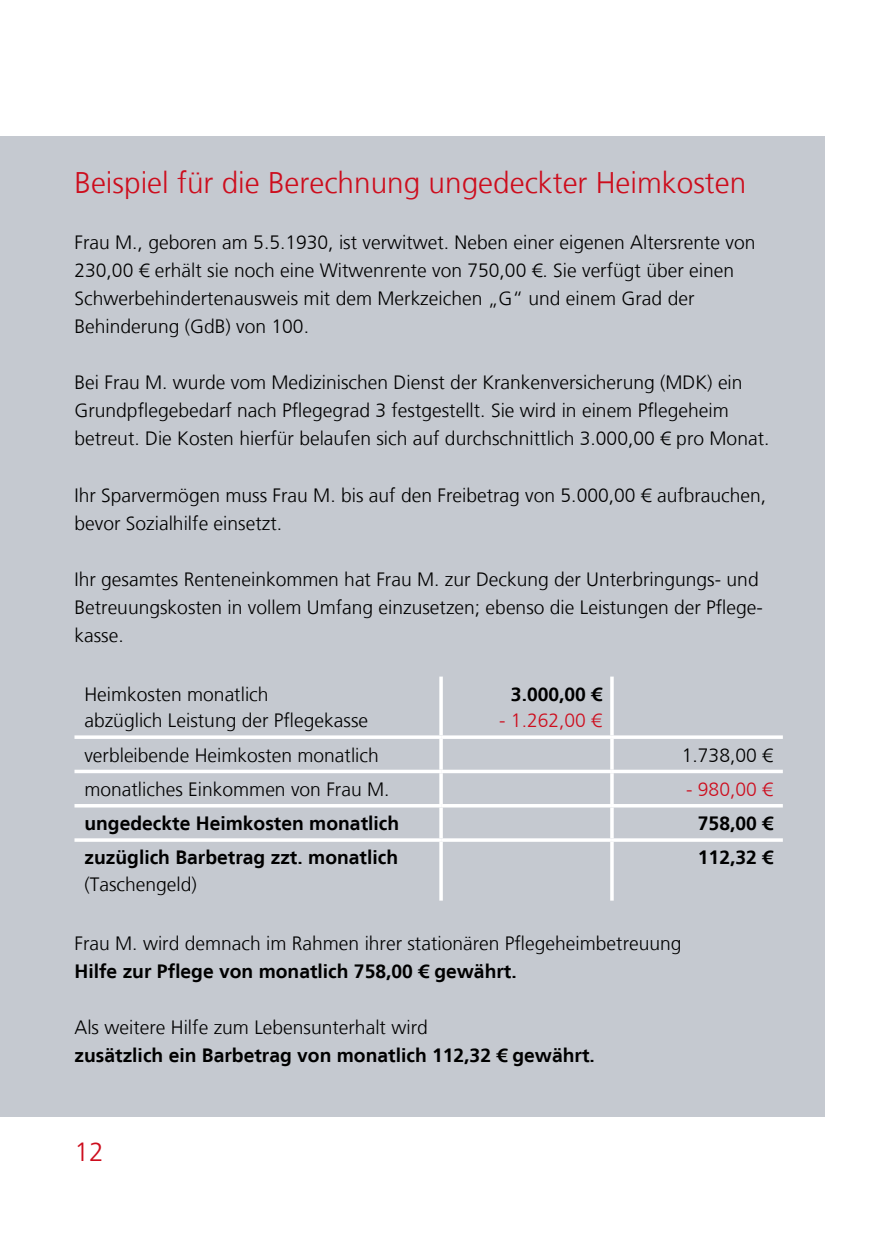
<style>
.page{position:relative;width:874px;height:1241px;background:#fff}
.page>*{position:absolute;margin:0;border:0;box-sizing:border-box;transform-origin:0 0}
.t1{font:300 29.75px "Frutiger LT";color:#cd0d1d}
.t2{font:300 26.25px "Frutiger LT";color:#cd0d1d}
.t3{font:300 19.25px/28px "Frutiger LT";color:#000}
.t4{font:700 19.25px "Frutiger LT";color:#000}
.t5{font:300 19.25px "Frutiger LT";color:#cd0d1d}
</style>
<div class="page">
<div style="left:0;top:136px;width:824px;height:980px;background:#c5c9d0"></div>
<hr style="left:439px;top:676px;width:3px;height:59px;background:#fff">
<hr style="left:610px;top:676px;width:3px;height:59px;background:#fff">
<hr style="left:74px;top:735px;width:367px;height:3px;background:#fff">
<hr style="left:441px;top:735px;width:170px;height:3px;background:#fff">
<hr style="left:439px;top:738px;width:3px;height:31px;background:#fff">
<hr style="left:611px;top:735px;width:171px;height:3px;background:#fff">
<hr style="left:610px;top:738px;width:3px;height:31px;background:#fff">
<svg style="left:74px;top:769px;width:367px;height:4px"></svg>
<svg style="left:441px;top:769px;width:170px;height:4px"></svg>
<hr style="left:439px;top:773px;width:3px;height:30px;background:#fff">
<svg style="left:611px;top:769px;width:171px;height:4px"></svg>
<hr style="left:610px;top:773px;width:3px;height:30px;background:#fff">
<svg style="left:74px;top:803px;width:367px;height:4px"></svg>
<svg style="left:441px;top:803px;width:170px;height:4px"></svg>
<hr style="left:439px;top:807px;width:3px;height:31px;background:#fff">
<svg style="left:611px;top:803px;width:171px;height:4px"></svg>
<hr style="left:610px;top:807px;width:3px;height:31px;background:#fff">
<hr style="left:74px;top:838px;width:367px;height:3px;background:#fff">
<hr style="left:441px;top:838px;width:170px;height:3px;background:#fff">
<hr style="left:439px;top:841px;width:3px;height:59px;background:#fff">
<hr style="left:611px;top:838px;width:171px;height:3px;background:#fff">
<hr style="left:610px;top:841px;width:3px;height:59px;background:#fff">
<h1 class="t1" style="left:74px;top:166px;width:673px">Beispiel für die Berechnung ungedeckter Heimkosten</h1>
<p class="t3" style="left:74px;top:229px;width:682px">Frau M., geboren am 5.5.1930, ist verwitwet. Neben einer eigenen Altersrente von 230,00 € erhält sie noch eine Witwenrente von 750,00 €. Sie verfügt über einen Schwerbehindertenausweis mit dem Merkzeichen „G“ und einem Grad der Behinderung (GdB) von 100.</p>
<p class="t3" style="left:74px;top:369px;width:696px">Bei Frau M. wurde vom Medizinischen Dienst der Krankenversicherung (MDK) ein<br>Grundpflegebedarf nach Pflegegrad 3 festgestellt. Sie wird in einem Pflegeheim betreut. Die Kosten hierfür belaufen sich auf durchschnittlich 3.000,00 € pro Monat.</p>
<p class="t3" style="left:74px;top:481px;width:693px">Ihr Sparvermögen muss Frau M. bis auf den Freibetrag von 5.000,00 € aufbrauchen, bevor Sozialhilfe einsetzt.</p>
<p class="t3" style="left:74px;top:565px;width:689px">Ihr gesamtes Renteneinkommen hat Frau M. zur Deckung der Unterbringungs- und<br>Betreuungskosten in vollem Umfang einzusetzen; ebenso die Leistungen der Pflege&shy;kasse.</p>
<p class="t3" style="left:84px;top:681px;width:285px;line-height:26.2px">Heimkosten monatlich<br>abzüglich Leistung der Pflegekasse</p>
<p class="t4" style="left:510px;top:682px;width:92px">3.000,00 €</p>
<p class="t5" style="left:499px;top:709px;width:104px">- 1.262,00 €</p>
<p class="t3" style="left:84px;top:741px;width:296px">verbleibende Heimkosten monatlich</p>
<p class="t3" style="left:681px;top:741px;width:92px">1.738,00 €</p>
<p class="t3" style="left:84px;top:775px;width:306px">monatliches Einkommen von Frau M.</p>
<p class="t5" style="left:685px;top:778px;width:88px">- 980,00 €</p>
<p class="t4" style="left:84px;top:812px;width:316px">ungedeckte Heimkosten monatlich</p>
<p class="t4" style="left:697px;top:812px;width:76px">758,00 €</p>
<p class="t4" style="left:84px;top:846px;width:315px">zuzüglich Barbetrag zzt. monatlich</p>
<p class="t3" style="left:84px;top:870px;width:114px">(Taschengeld)</p>
<p class="t4" style="left:697px;top:846px;width:76px">112,32 €</p>
<p class="t3" style="left:74px;top:929px;width:608px">Frau M. wird demnach im Rahmen ihrer stationären Pflegeheimbetreuung</p>
<p class="t4" style="left:74px;top:959px;width:443px">Hilfe zur Pflege von monatlich 758,00 € gewährt.</p>
<p class="t3" style="left:74px;top:1013px;width:354px">Als weitere Hilfe zum Lebensunterhalt wird</p>
<p class="t4" style="left:74px;top:1043px;width:521px">zusätzlich ein Barbetrag von monatlich 112,32 € gewährt.</p>
<h2 class="t2" style="left:74px;top:1136px;width:31px">12</h2>
</div>
